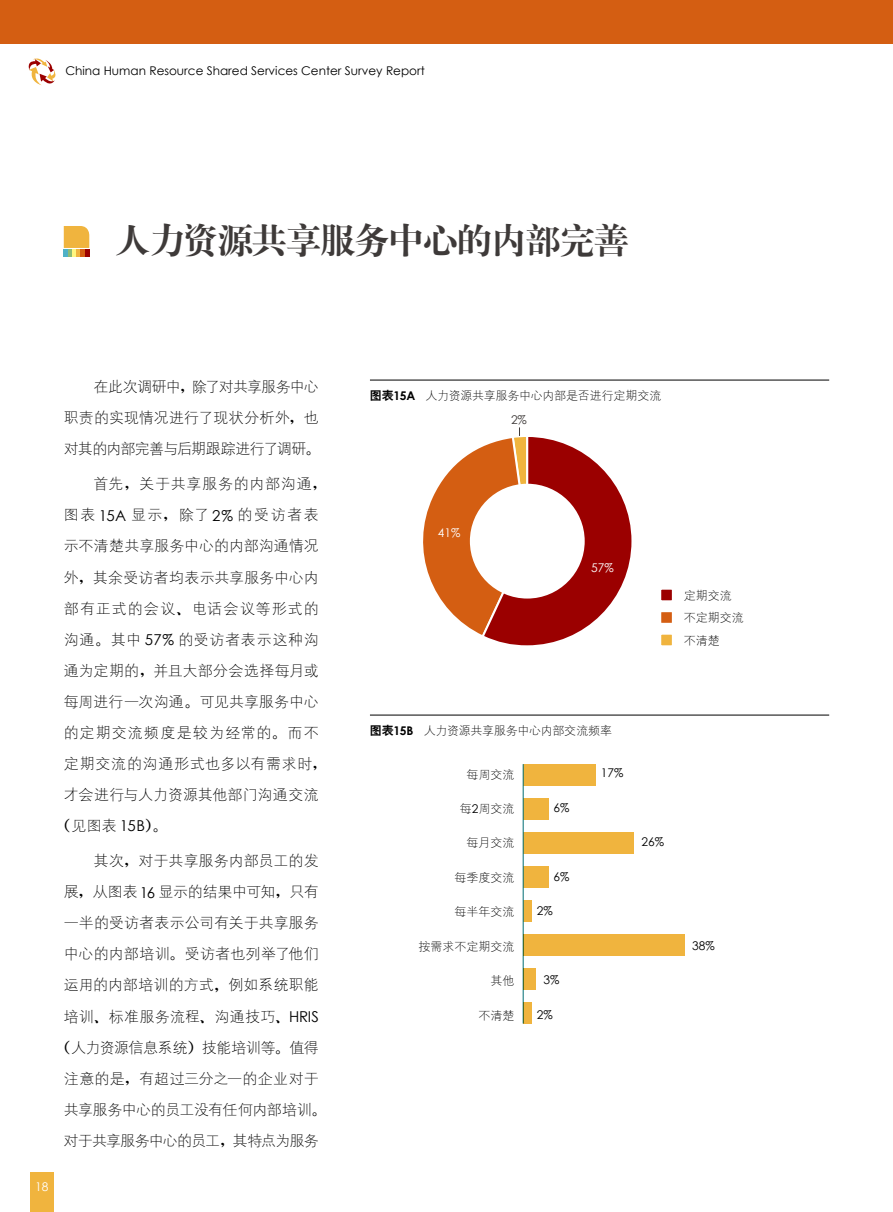
<style>
.page{position:relative;width:893px;height:1212px;background:#fff}
.page>*{position:absolute;margin:0;border:0;box-sizing:border-box;transform-origin:0 0}
.t1{font:36px "H Ya 4 gj";letter-spacing:-.05em;color:#3e3a39}
.t2{font:15px/31px "H Yg 1 gj";letter-spacing:.03em;color:#000}
.t3{font:15px/31px "H Yg 1 gj";letter-spacing:.005em;color:#000;text-align:justify}
.t4{font:15px "H Yg 1 gj";letter-spacing:-.02em;color:#000}
.t5{font:15px "H Yg 1 gj";letter-spacing:-.03em;color:#000}
.t6{font:15px "H Yg 1 gj";letter-spacing:-.035em;color:#000}
.t7{font:15px "H Yg 1 gj";letter-spacing:-.055em;color:#000}
.t8{font:15px "H Ya 4 gj";color:#000}
.t9{font:12px "Century Gothic";color:#000}
.t10{font:12px/22.5px "H Yg 1 gj";color:#000}
.t11{font:12px "H Yg 1 gj";letter-spacing:-.02em;color:#000}
.t12{font:12px "H Yg 1 gj";letter-spacing:-.025em;color:#000}
.t13{font:12px "Century Gothic";color:#fff}
.t14{font:12px "Century Gothic";color:#3e3a39}
.s1{font-family:"H Ya 4 gj"}
.s2{font-family:"Century Gothic"}
.s3{font-family:"H Yg 1 gj"}
.s4{font-family:"H Yb 2 gj"}
.s5{font-family:"Century Gothic";font-weight:700}
</style>
<div class="page">
<div style="left:0;top:0;width:893px;height:44px;background:#d45e12"></div>
<div style="left:30px;top:1172px;width:24px;height:40px;background:#f0b43e"></div>
<svg style="left:28px;top:58px;width:28px;height:27px"></svg>
<svg style="left:64px;top:226px;width:25px;height:30px"></svg>
<hr style="left:370px;top:715px;width:459px;height:1px;background:#000">
<div style="left:524px;top:798px;width:25px;height:21px;background:#f0b43e"></div>
<div style="left:524px;top:764px;width:72px;height:21px;background:#f0b43e"></div>
<div style="left:524px;top:832px;width:110px;height:21px;background:#f0b43e"></div>
<div style="left:524px;top:866px;width:25px;height:21px;background:#f0b43e"></div>
<div style="left:524px;top:900px;width:8px;height:21px;background:#f0b43e"></div>
<hr style="left:523px;top:764px;width:1px;height:259px;background:#006d73">
<hr style="left:370px;top:380px;width:459px;height:1px;background:#000">
<div style="left:659px;top:587px;width:15px;height:15px;background:#9b0000;border:2px solid #fff"></div>
<div style="left:659px;top:610px;width:15px;height:15px;background:#d45e12;border:2px solid #fff"></div>
<div style="left:659px;top:632px;width:15px;height:15px;background:#f0b43e;border:2px solid #fff"></div>
<svg style="left:423px;top:427px;width:209px;height:219px"></svg>
<div style="left:524px;top:934px;width:161px;height:21px;background:#f0b43e"></div>
<div style="left:524px;top:968px;width:12px;height:21px;background:#f0b43e"></div>
<div style="left:524px;top:1002px;width:8px;height:21px;background:#f0b43e"></div>
<p class="t9" style="left:65px;top:62px;width:361px">China Human Resource Shared Services Center Survey Report</p>
<h1 class="t1" style="left:115px;top:222px;width:516px">人力资源共享服务中心的内部完善</h1>
<p class="t13" style="left:35px;top:1178px;width:15px">18</p>
<p class="t3" style="left:64px;top:371px;width:258px;text-indent:30px">在此次调研中<span class="s1">，</span>除了对共享服务中心职责的实现情况进行了现状分析外<span class="s1">，</span>也对其的内部完善与后期跟踪进行了调研<span class="s1">。</span></p>
<p class="t2" style="left:64px;top:468px;width:264px;text-indent:30px">首先<span class="s1">，</span>关于共享服务的内部沟通<span class="s1">，</span>图表 <span class="s2">15A</span> 显示<span class="s1">，</span>除了<span class="s2">2%</span> 的受访者表示不清楚共享服务中心的内部沟通情况外<span class="s1">，</span>其余受访者均表示共享服务中心内部有正式的会议<span class="s1">、</span>电话会议等形式的沟通<span class="s1">。</span>其中 <span class="s2">57%</span> 的受访者表示这种沟通为定期的<span class="s1">，</span>并且大部分会选择每月或每周进行一次沟通<span class="s1">。</span>可见共享服务中心的定期交流频度是较为经常的<span class="s1">。</span>而不定期交流的沟通形式也多以有需求时<span class="s1">，</span>才会进行与人力资源其他部门沟通交流</p>
<p class="t8" style="left:56px;top:818px;width:113px">（<span class="s3">见图表</span> <span class="s2">15B</span>）。</p>
<p class="t3" style="left:93px;top:845px;width:227px">其次<span class="s1">，</span>对于共享服务内部员工的发</p>
<p class="t4" style="left:64px;top:884px;width:257px">展<span class="s1">，</span>从图表 <span class="s2">16</span> 显示的结果中可知<span class="s1">，</span>只有</p>
<p class="t3" style="left:64px;top:907px;width:257px">一半的受访者表示公司有关于共享服务</p>
<p class="t3" style="left:64px;top:938px;width:257px">中心的内部培训<span class="s1">。</span>受访者也列举了他们</p>
<p class="t3" style="left:64px;top:969px;width:257px">运用的内部培训的方式<span class="s1">，</span>例如系统职能</p>
<p class="t3" style="left:64px;top:1000px;width:257px">培训<span class="s1">、</span>标准服务流程<span class="s1">、</span>沟通技巧<span class="s1">、</span><span class="s2">HRIS</span></p>
<p class="t5" style="left:56px;top:1039px;width:264px"><span class="s1">（</span>人力资源信息系统<span class="s1">）</span>技能培训等<span class="s1">。</span>值得</p>
<p class="t3" style="left:64px;top:1062px;width:257px">注意的是<span class="s1">，</span>有超过三分之一的企业对于</p>
<p class="t6" style="left:64px;top:1101px;width:264px">共享服务中心的员工没有任何内部培训<span class="s1">。</span></p>
<p class="t7" style="left:64px;top:1132px;width:257px">对于共享服务中心的员工<span class="s1">，</span>其特点为服务</p>
<p class="t11" style="left:370px;top:389px;width:293px"><span class="s4">图表</span><span class="s5">15A</span> 人力资源共享服务中心内部是否进行定期交流</p>
<p class="t14" style="left:511px;top:412px;width:17px">2%</p>
<p class="t13" style="left:438px;top:524px;width:24px">41%</p>
<p class="t13" style="left:591px;top:559px;width:24px">57%</p>
<p class="t10" style="left:684px;top:584px;width:61px">定期交流不定期交流不清楚</p>
<p class="t12" style="left:370px;top:724px;width:244px"><span class="s4">图表</span><span class="s5">15B</span> 人力资源共享服务中心内部交流频率</p>
<p class="t10" style="left:466px;top:763px;width:49px">每周交流</p>
<p class="t10" style="left:460px;top:797px;width:56px">每<span class="s2">2</span>周交流</p>
<p class="t10" style="left:466px;top:831px;width:49px">每月交流</p>
<p class="t10" style="left:454px;top:866px;width:61px">每季度交流</p>
<p class="t10" style="left:454px;top:900px;width:61px">每半年交流</p>
<p class="t10" style="left:418px;top:935px;width:97px">按需求不定期交流</p>
<p class="t10" style="left:490px;top:969px;width:25px">其他</p>
<p class="t10" style="left:478px;top:1004px;width:37px">不清楚</p>
<p class="t9" style="left:601px;top:764px;width:24px">17%</p>
<p class="t9" style="left:553px;top:799px;width:17px">6%</p>
<p class="t9" style="left:553px;top:868px;width:17px">6%</p>
<p class="t9" style="left:537px;top:902px;width:17px">2%</p>
<p class="t9" style="left:543px;top:971px;width:17px">3%</p>
<p class="t9" style="left:537px;top:1006px;width:17px">2%</p>
<p class="t9" style="left:641px;top:833px;width:24px">26%</p>
<p class="t9" style="left:692px;top:937px;width:24px">38%</p>
</div>
